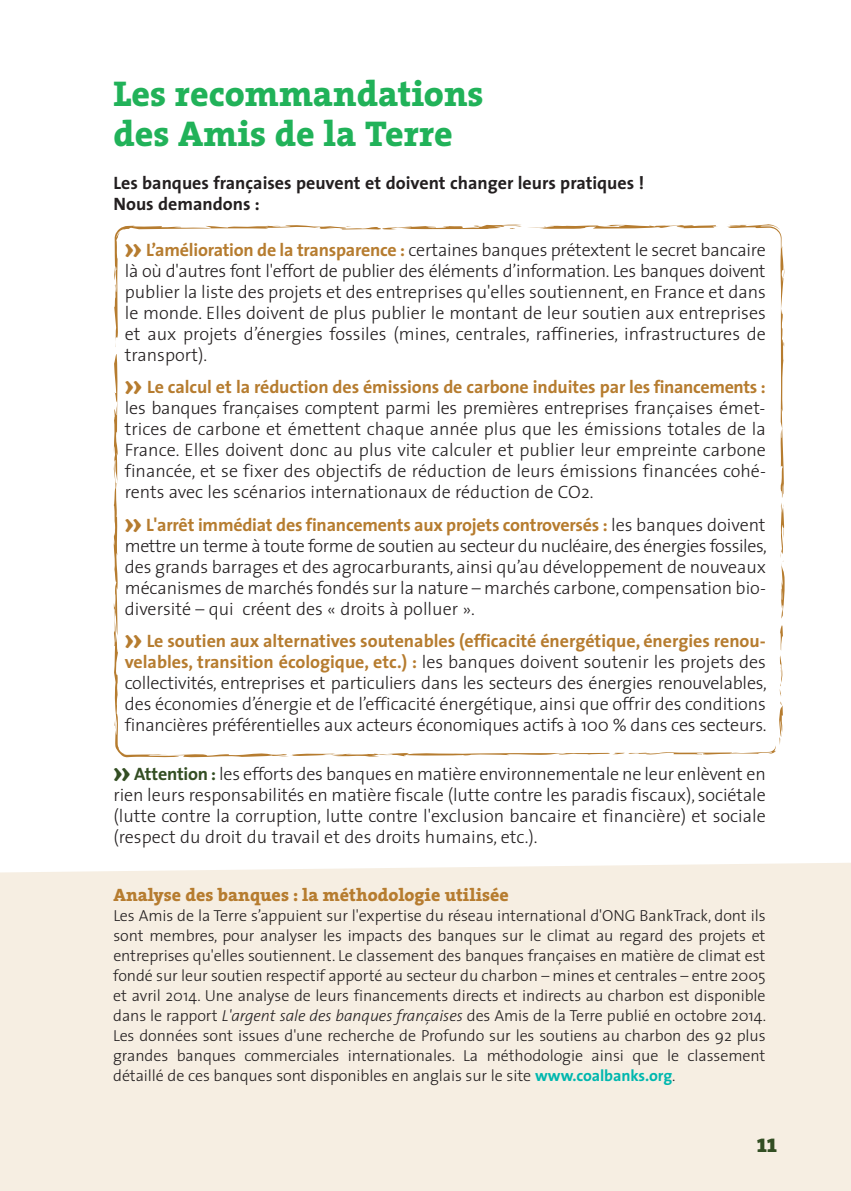
<style>
.page{position:relative;width:851px;height:1191px;background:#fff}
.page>*{position:absolute;margin:0;border:0;box-sizing:border-box;transform-origin:0 0}
.t1{font:800 36px/40px "The Serif";color:#21b259}
.t2{font:800 26px "The Serif";color:#334e23}
.t3{font:300 18px/21px "The Sans";color:#231f20;text-align:justify}
.t4{font:700 18px/21px "The Sans";color:#231f20}
.t5{font:800 18px "The Serif";color:#b67c2f}
.t6{font:300 16px/20px "The Sans";letter-spacing:-.005em;color:#231f20;text-align:justify}
.s1{font-family:"Amoebia";font-weight:700;font-size:24px;color:#b67c2f}
.s2{font-weight:700;color:#b67c2f}
.s3{font-family:"Amoebia";font-weight:700;font-size:24px;color:#334e23}
.s4{font-weight:700;color:#334e23}
.s5{font-style:italic}
.s6{font-weight:700;color:#00b7ae}
</style>
<div class="page">
<div style="left:0;top:863px;width:850px;height:328px;background:#f6eee2"></div>
<svg style="left:114px;top:224px;width:670px;height:533px"></svg>
<p class="t1" style="left:113px;top:78px;width:371px">Les recommandations des Amis de la Terre</p>
<p class="t4" style="left:113px;top:174px;width:532px">Les banques françaises peuvent et doivent changer leurs pratiques !<br>Nous demandons :</p>
<p class="t3" style="left:125px;top:241px;width:642px"><span class="s1">&gt;&gt;</span> <span class="s2">L’amélioration de la transparence :</span> certaines banques prétextent le secret bancaire là où d'autres font l'effort de publier des éléments d’information. Les banques doivent publier la liste des projets et des entreprises qu'elles soutiennent, en France et dans le monde. Elles doivent de plus publier le montant de leur soutien aux entreprises et aux projets d’énergies fossiles (mines, centrales, raffineries, infrastructures de transport).</p>
<p class="t3" style="left:125px;top:378px;width:642px"><span class="s1">&gt;&gt;</span> <span class="s2">Le calcul et la réduction des émissions de carbone induites par les financements : </span>les banques françaises comptent parmi les premières entreprises françaises émet&shy;trices de carbone et émettent chaque année plus que les émissions totales de la France. Elles doivent donc au plus vite calculer et publier leur empreinte carbone financée, et se fixer des objectifs de réduction de leurs émissions financées cohé&shy;rents avec les scénarios internationaux de réduction de CO2.</p>
<p class="t3" style="left:125px;top:516px;width:643px"><span class="s1">&gt;&gt;</span> <span class="s2">L'arrêt immédiat des financements aux projets controversés :</span> les banques doivent mettre un terme à toute forme de soutien au secteur du nucléaire,des énergies fossiles, des grands barrages et des agrocarburants, ainsi qu’au développement de nouveaux mécanismes de marchés fondés sur la nature – marchés carbone, compensation bio&shy;diversité – qui créent des « droits à polluer ».</p>
<p class="t3" style="left:125px;top:632px;width:643px"><span class="s1">&gt;&gt;</span> <span class="s2">Le soutien aux alternatives soutenables (efficacité énergétique, énergies renou&shy;velables, transition écologique, etc.) :</span> les banques doivent soutenir les projets des collectivités, entreprises et particuliers dans les secteurs des énergies renouvelables, des économies d’énergie et de l’efficacité énergétique, ainsi que offrir des conditions financières préférentielles aux acteurs économiques actifs à 100 % dans ces secteurs.</p>
<p class="t3" style="left:113px;top:765px;width:654px"><span class="s3">&gt;&gt;</span> <span class="s4">Attention :</span> les efforts des banques en matière environnementale ne leur enlèvent en rien leurs responsabilités en matière fiscale (lutte contre les paradis fiscaux), sociétale (lutte contre la corruption, lutte contre l'exclusion bancaire et financière) et sociale (respect du droit du travail et des droits humains, etc.).</p>
<p class="t5" style="left:113px;top:888px;width:397px">Analyse des banques : la méthodologie utilisée</p>
<p class="t6" style="left:113px;top:906px;width:654px">Les Amis de la Terre s’appuient sur l'expertise du réseau international d'ONG BankTrack, dont ils sont membres, pour analyser les impacts des banques sur le climat au regard des projets et entreprises qu'elles soutiennent. Le classement des banques françaises en matière de climat est fondé sur leur soutien respectif apporté au secteur du charbon – mines et centrales – entre 2005 et avril 2014. Une analyse de leurs financements directs et indirects au charbon est disponible dans le rapport <span class="s5">L'argent sale des banques françaises</span> des Amis de la Terre publié en octobre 2014.<br>Les données sont issues d'une recherche de Profundo sur les soutiens au charbon des 92 plus grandes banques commerciales internationales. La méthodologie ainsi que le classement détaillé de ces banques sont disponibles en anglais sur le site <span class="s6">www.coalbanks.org</span>.</p>
<p class="t2" style="left:756px;top:1134px;width:21px">11</p>
</div>
